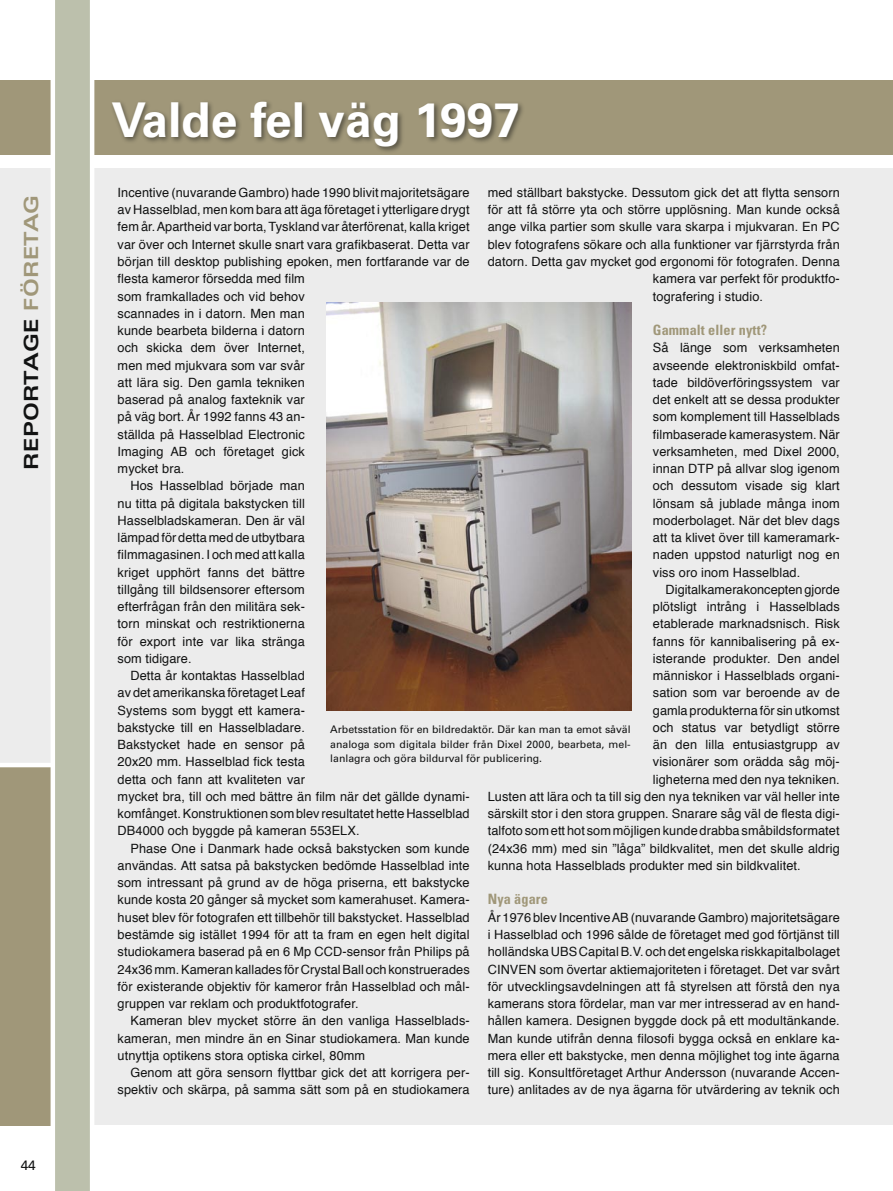
<style>
.page{position:relative;width:893px;height:1191px;background:#fff}
.page>*{position:absolute;margin:0;border:0;box-sizing:border-box;transform-origin:0 0}
.t1{font:700 48px "Univers";color:#fff}
.t2{font:700 expanded 19.5px "Univers";letter-spacing:.02em;color:#111212}
.Mellanrubrik{font:700 condensed 14.25px "Univers";letter-spacing:.005em;color:#a09779}
.t3{font:13.5px "Univers";color:#111212}
.Bröd{font:12.75px/17.2px "Helvetica";letter-spacing:.005em;color:#111212;text-align:justify}
.Bildtext{font:10.5px/14.2px "Univers";color:#111212;text-align:justify}
.s1{color:#a09779}
</style>
<div class="page">
<div style="left:0;top:168px;width:893px;height:956px;background:#ececec"></div>
<div style="left:0;top:80px;width:893px;height:75px;background:#a09779"></div>
<div style="left:110px;top:99px;width:415px;height:56px;background:#111212;opacity:.5"></div>
<div style="left:0;top:765px;width:74px;height:361px;background:#a09779"></div>
<hr style="left:0;top:763px;width:81px;height:4px;background:#fff">
<svg style="left:51px;top:0;width:43px;height:1191px;background:#c8cbbb"></svg>
<img style="left:326px;top:303px;width:306px;height:407px">
<p class="t2" style="left:20px;top:470px;width:277px;rotate:-90deg">REPORTAGE <span class="s1">FÖRETAG</span></p>
<p class="t3" style="left:21px;top:1156px;width:17px">44</p>
<p class="t1" style="left:111px;top:92px;width:410px">Valde fel väg 1997</p>
<p class="Bröd" style="left:118px;top:183px;width:354px;text-align:left">Incentive (nuvarande Gambro) hade 1990 blivit majoritetsägare av Hasselblad, men kom bara att äga företaget i ytterligare drygt fem år. Apartheid var borta, Tyskland var återförenat, kalla kriget var över och Internet skulle snart vara grafikbaserat. Detta var början till desktop publishing epoken, men fortfarande var de flesta kameror försedda med film<br>som framkallades och vid behov<br>scannades in i datorn. Men man<br>kunde bearbeta bilderna i datorn<br>och skicka dem över Internet,<br>men med mjukvara som var svår<br>att lära sig. Den gamla tekniken<br>baserad på analog faxteknik var<br>på väg bort. År 1992 fanns 43 an-<br>ställda på Hasselblad Electronic<br>Imaging AB och företaget gick<br>mycket bra.</p>
<p class="Bröd" style="left:118px;top:477px;width:189px;text-indent:13px">Hos Hasselblad började man nu titta på digitala bakstycken till Hasselbladskameran. Den är väl lämpad för detta med de utbytbara filmmagasinen. I och med att kalla kriget upphört fanns det bättre tillgång till bildsensorer eftersom efterfrågan från den militära sek&shy;torn minskat och restriktionerna för export inte var lika stränga som tidigare.</p>
<p class="Bröd" style="left:118px;top:666px;width:354px;text-align:left;text-indent:13px">Detta år kontaktas Hasselblad<br>av det amerikanska företaget Leaf<br>Systems som byggt ett kamera-<br>bakstycke till en Hasselbladare.<br>Bakstycket hade en sensor på<br>20x20 mm. Hasselblad fick testa<br>detta och fann att kvaliteten var<br>mycket bra, till och med bättre än film när det gällde dynami&shy;komfånget. Konstruktionen som blev resultatet hette Hasselblad DB4000 och byggde på kameran 553ELX.</p>
<p class="Bröd" style="left:118px;top:839px;width:354px;text-indent:13px">Phase One i Danmark hade också bakstycken som kunde användas. Att satsa på bakstycken bedömde Hasselblad inte som intressant på grund av de höga priserna, ett bakstycke kunde kosta 20 gånger så mycket som kamerahuset. Kamera&shy;huset blev för fotografen ett tillbehör till bakstycket. Hasselblad bestämde sig istället 1994 för att ta fram en egen helt digital studiokamera baserad på en 6 Mp CCD-sensor från Philips på 24x36 mm. Kameran kallades för Crystal Ball och konstruerades för existerande objektiv för kameror från Hasselblad och mål&shy;gruppen var reklam och produktfotografer.</p>
<p class="Bröd" style="left:118px;top:1011px;width:354px;text-indent:13px">Kameran blev mycket större än den vanliga Hasselblads&shy;kameran, men mindre än en Sinar studiokamera. Man kunde utnyttja optikens stora optiska cirkel, 80mm</p>
<p class="Bröd" style="left:118px;top:1063px;width:354px;text-align:right">Genom att göra sensorn flyttbar gick det att korrigera per&shy;spektiv och skärpa, på samma sätt som på en studiokamera</p>
<p class="Bröd" style="left:488px;top:183px;width:354px">med ställbart bakstycke. Dessutom gick det att flytta sensorn</p>
<p class="Bröd" style="left:488px;top:201px;width:354px">för att få större yta och större upplösning. Man kunde också</p>
<p class="Bröd" style="left:488px;top:218px;width:353px">ange vilka partier som skulle vara skarpa i mjukvaran. En PC</p>
<p class="Bröd" style="left:488px;top:235px;width:354px">blev fotografens sökare och alla funktioner var fjärrstyrda från</p>
<p class="Bröd" style="left:488px;top:252px;width:354px">datorn. Detta gav mycket god ergonomi för fotografen. Denna</p>
<p class="Bröd" style="left:653px;top:270px;width:188px">kamera var perfekt för produktfo-</p>
<p class="Bröd" style="left:653px;top:287px;width:112px">tografering i studio.</p>
<p class="Mellanrubrik" style="left:653px;top:321px;width:116px">Gammalt eller nytt?</p>
<p class="Bröd" style="left:653px;top:339px;width:188px">Så länge som verksamheten avseende elektroniskbild omfat&shy;tade bildöverföringssystem var det enkelt att se dessa produkter som komplement till Hasselblads filmbaserade kamerasystem. När verksamheten, med Dixel 2000, innan DTP på allvar slog igenom och dessutom visade sig klart lönsam så jublade många inom moderbolaget. När det blev dags att ta klivet över till kameramark&shy;naden uppstod naturligt nog en viss oro inom Hasselblad.</p>
<p class="Bröd" style="left:666px;top:580px;width:176px">Digitalkamerakoncepten gjorde</p>
<p class="Bröd" style="left:653px;top:597px;width:188px">plötsligt intrång i Hasselblads</p>
<p class="Bröd" style="left:653px;top:615px;width:188px">etablerade marknadsnisch. Risk</p>
<p class="Bröd" style="left:653px;top:632px;width:188px">fanns för kannibalisering på ex-</p>
<p class="Bröd" style="left:653px;top:649px;width:188px">isterande produkter. Den andel</p>
<p class="Bröd" style="left:653px;top:666px;width:188px">människor i Hasselblads organi-</p>
<p class="Bröd" style="left:653px;top:684px;width:188px">sation som var beroende av de</p>
<p class="Bröd" style="left:653px;top:701px;width:188px">gamla produkterna för sin utkomst</p>
<p class="Bröd" style="left:653px;top:718px;width:188px">och status var betydligt större</p>
<p class="Bröd" style="left:653px;top:735px;width:188px">än den lilla entusiastgrupp av</p>
<p class="Bröd" style="left:653px;top:753px;width:188px">visionärer som orädda såg möj-</p>
<p class="Bröd" style="left:653px;top:770px;width:188px">ligheterna med den nya tekniken.</p>
<p class="Bröd" style="left:488px;top:787px;width:354px">Lusten att lära och ta till sig den nya tekniken var väl heller inte</p>
<p class="Bröd" style="left:488px;top:804px;width:354px">särskilt stor i den stora gruppen. Snarare såg väl de flesta digi-</p>
<p class="Bröd" style="left:488px;top:822px;width:353px">talfoto som ett hot som möjligen kunde drabba småbildsformatet</p>
<p class="Bröd" style="left:488px;top:839px;width:353px">(24x36 mm) med sin ”låga” bildkvalitet, men det skulle aldrig</p>
<p class="Bröd" style="left:488px;top:856px;width:314px">kunna hota Hasselblads produkter med sin bildkvalitet.</p>
<p class="Mellanrubrik" style="left:488px;top:890px;width:62px">Nya ägare</p>
<p class="Bröd" style="left:488px;top:908px;width:354px">År 1976 blev Incentive AB (nuvarande Gambro) majoritetsägare i Hasselblad och 1996 sålde de företaget med god förtjänst till holländska UBS Capital B.V. och det engelska riskkapitalbolaget CINVEN som övertar aktiemajoriteten i företaget. Det var svårt för utvecklingsavdelningen att få styrelsen att förstå den nya kamerans stora fördelar, man var mer intresserad av en hand&shy;hållen kamera. Designen byggde dock på ett modultänkande.<br>Man kunde utifrån denna filosofi bygga också en enklare ka&shy;mera eller ett bakstycke, men denna möjlighet tog inte ägarna till sig. Konsultföretaget Arthur Andersson (nuvarande Accen&shy;ture) anlitades av de nya ägarna för utvärdering av teknik och</p>
<p class="Bildtext" style="left:330px;top:722px;width:302px">Arbetsstation för en bildredaktör. Där kan man ta emot såväl analoga som digitala bilder från Dixel 2000, bearbeta, mel&shy;lanlagra och göra bildurval för publicering.</p>
</div>
